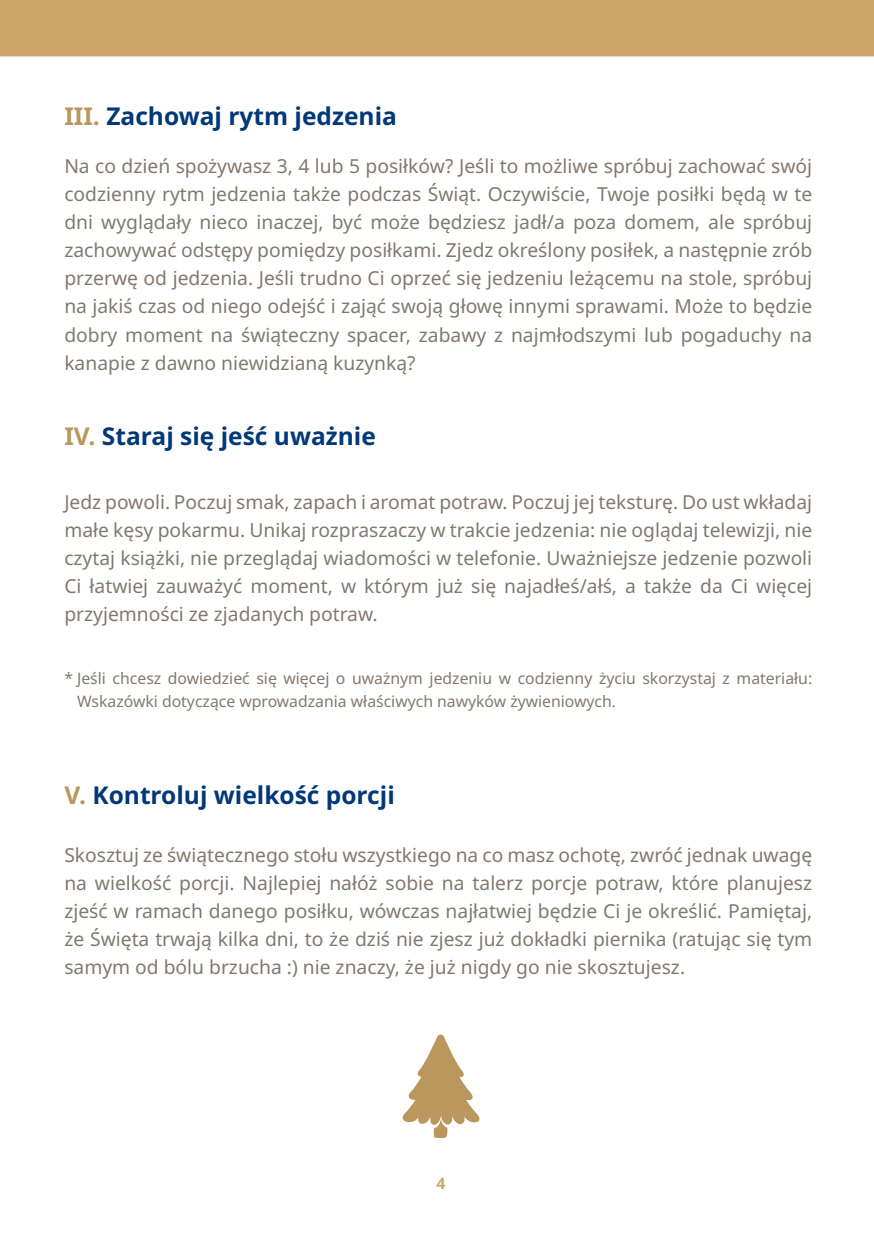
<style>
.page{position:relative;width:874px;height:1241px;background:#fff}
.page>*{position:absolute;margin:0;border:0;box-sizing:border-box;transform-origin:0 0}
.t1{font:700 24.5px "Apis";color:#003878}
.t2{font:19.25px/28px "Apis";color:#82786f;text-align:justify}
.t3{font:15.75px/22.8px "Apis";color:#82786f}
.t4{font:700 15.75px "Apis";color:#cfa669}
.s1{color:#b9975d}
</style>
<div class="page">
<div style="left:0;top:0;width:873px;height:56px;background:#cfa669"></div>
<svg style="left:402px;top:1034px;width:78px;height:104px"></svg>
<p class="t1" style="left:64px;top:99px;width:334px"><span class="s1">III.</span> Zachowaj rytm jedzenia</p>
<p class="t2" style="left:64px;top:153px;width:749px">Na co dzień spożywasz 3, 4 lub 5 posiłków? Jeśli to możliwe spróbuj zachować swój codzienny rytm jedzenia także podczas Świąt. Oczywiście, Twoje posiłki będą w te dni wyglądały nieco inaczej, być może będziesz jadł/a poza domem, ale spróbuj zachowywać odstępy pomiędzy posiłkami. Zjedz określony posiłek, a następnie zrób przerwę od jedzenia. Jeśli trudno Ci oprzeć się jedzeniu leżącemu na stole, spróbuj na jakiś czas od niego odejść i zająć swoją głowę innymi sprawami. Może to będzie dobry moment na świąteczny spacer, zabawy z najmłodszymi lub pogaduchy na kanapie z dawno niewidzianą kuzynką?</p>
<p class="t1" style="left:64px;top:418px;width:313px"><span class="s1">IV.</span> Staraj się jeść uważnie</p>
<p class="t2" style="left:64px;top:488px;width:749px">Jedz powoli. Poczuj smak, zapach i aromat potraw. Poczuj jej teksturę. Do ust wkładaj małe kęsy pokarmu. Unikaj rozpraszaczy w trakcie jedzenia: nie oglądaj telewizji, nie czytaj książki, nie przeglądaj wiadomości w telefonie. Uważniejsze jedzenie pozwoli Ci łatwiej zauważyć moment, w którym już się najadłeś/ałś, a także da Ci więcej przyjemności ze zjadanych potraw.</p>
<p class="t3" style="left:77px;top:667px;width:736px;text-indent:-13px">* Jeśli chcesz dowiedzieć się więcej o uważnym jedzeniu w codzienny życiu skorzystaj z materiału:<br>Wskazówki dotyczące wprowadzania właściwych nawyków żywieniowych.</p>
<p class="t1" style="left:64px;top:777px;width:332px"><span class="s1">V.</span> Kontroluj wielkość porcji</p>
<p class="t2" style="left:64px;top:841px;width:749px">Skosztuj ze świątecznego stołu wszystkiego na co masz ochotę, zwróć jednak uwagę na wielkość porcji. Najlepiej nałóż sobie na talerz porcje potraw, które planujesz zjeść w ramach danego posiłku, wówczas najłatwiej będzie Ci je określić. Pamiętaj, że Święta trwają kilka dni, to że dziś nie zjesz już dokładki piernika (ratując się tym samym od bólu brzucha :) nie znaczy, że już nigdy go nie skosztujesz.</p>
<p class="t4" style="left:436px;top:1171px;width:11px">4</p>
</div>
